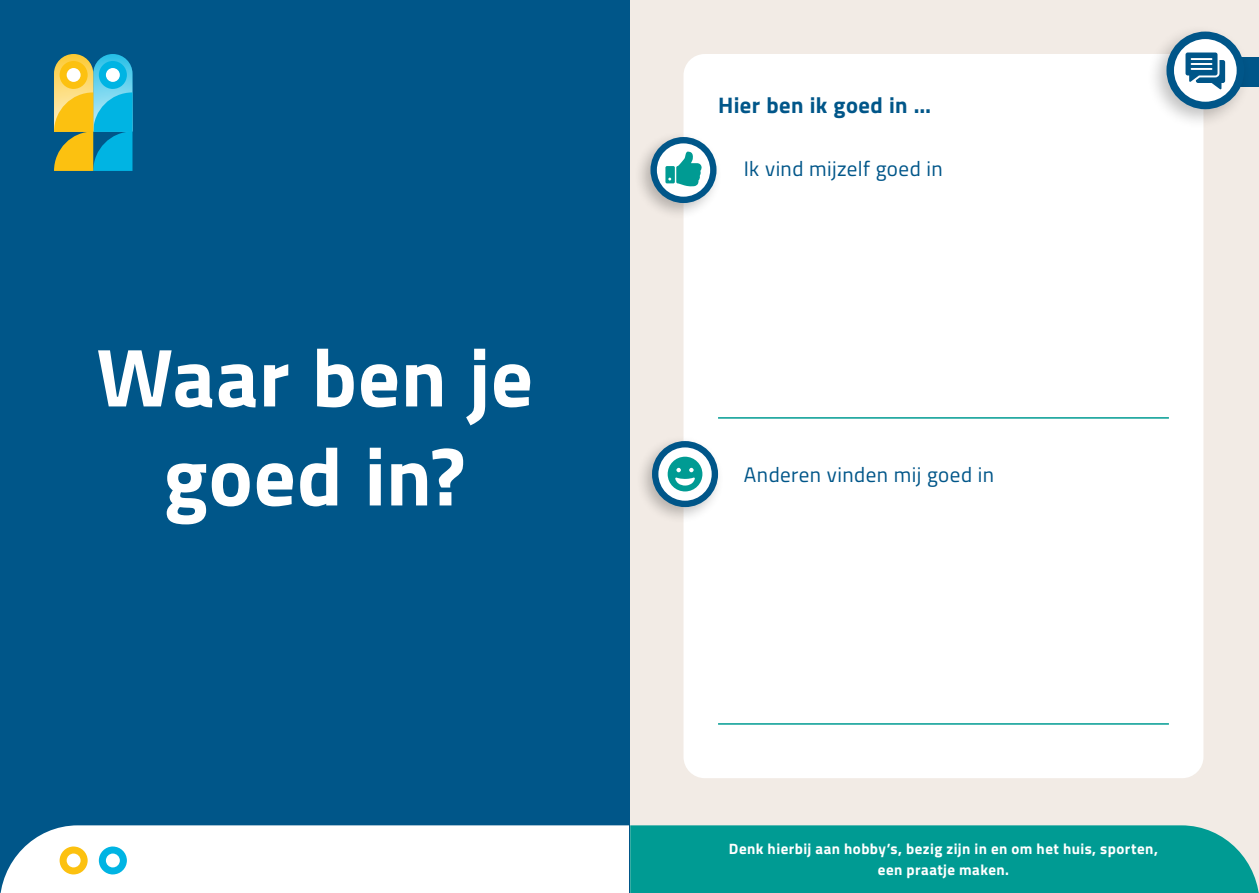
<style>
.page{position:relative;width:1259px;height:893px;background:#fff}
.page>*{position:absolute;margin:0;border:0;box-sizing:border-box;transform-origin:0 0}
.t1{font:700 82.5px/99px "Cairo";letter-spacing:.01em;color:#fff;text-align:center}
.t2{font:700 22.5px "Cairo";letter-spacing:.025em;color:#005689}
.t3{font:21px "Cairo";letter-spacing:.02em;color:#005689}
.t4{font:700 15px/21px "Cairo";letter-spacing:.03em;color:#fff;text-align:center}
</style>
<div class="page">
<div style="left:0;top:0;width:651px;height:893px;background:#005689"></div>
<svg style="left:54px;top:54px;width:78px;height:117px;background:#82b88a"></svg>
<div style="left:629px;top:0;width:630px;height:893px;background:#f2ebe5"></div>
<svg style="left:0;top:825px;width:1259px;height:68px;background:#7dcac6"></svg>
<div style="left:683px;top:54px;width:520px;height:724px;background:#fff;border-radius:21px"></div>
<hr style="left:718px;top:417px;width:451px;height:2px;background:#009b93">
<hr style="left:718px;top:723px;width:451px;height:2px;background:#009b93">
<div style="left:1229px;top:57px;width:30px;height:30px;background:#005689"></div>
<div style="left:1146px;top:23px;width:106px;height:107px;background:#000;opacity:.25"></div>
<svg style="left:1170px;top:35px;width:70px;height:70px;fill:#fff"></svg>
<div style="left:1166px;top:32px;width:78px;height:77px;border:8px solid #005689;border-radius:50%"></div>
<svg style="left:1185px;top:53px;width:40px;height:36px"></svg>
<div style="left:633px;top:130px;width:90px;height:90px;background:#000;opacity:.25"></div>
<svg style="left:653px;top:140px;width:60px;height:60px"></svg>
<div style="left:650px;top:137px;width:66px;height:66px;border:6px solid #005689;border-radius:50%"></div>
<div style="left:635px;top:434px;width:89px;height:90px;background:#000;opacity:.25"></div>
<svg style="left:655px;top:444px;width:60px;height:60px"></svg>
<div style="left:652px;top:441px;width:66px;height:66px;border:6px solid #005689;border-radius:50%"></div>
<svg style="left:665px;top:152px;width:37px;height:34px"></svg>
<svg style="left:667px;top:457px;width:35px;height:35px"></svg>
<hr style="left:629px;top:0;width:1px;height:893px;background:#005689">
<h1 class="t1" style="left:96px;top:328px;width:438px">Waar ben je goed in?</h1>
<h2 class="t2" style="left:718px;top:86px;width:214px">Hier ben ik goed in …</h2>
<h3 class="t3" style="left:744px;top:153px;width:200px">Ik vind mijzelf goed in</h3>
<h3 class="t3" style="left:744px;top:459px;width:252px">Anderen vinden mij goed in</h3>
<p class="t4" style="left:729px;top:838px;width:430px">Denk hierbij aan hobby’s, bezig zijn in en om het huis, sporten, een praatje maken.</p>
</div>
